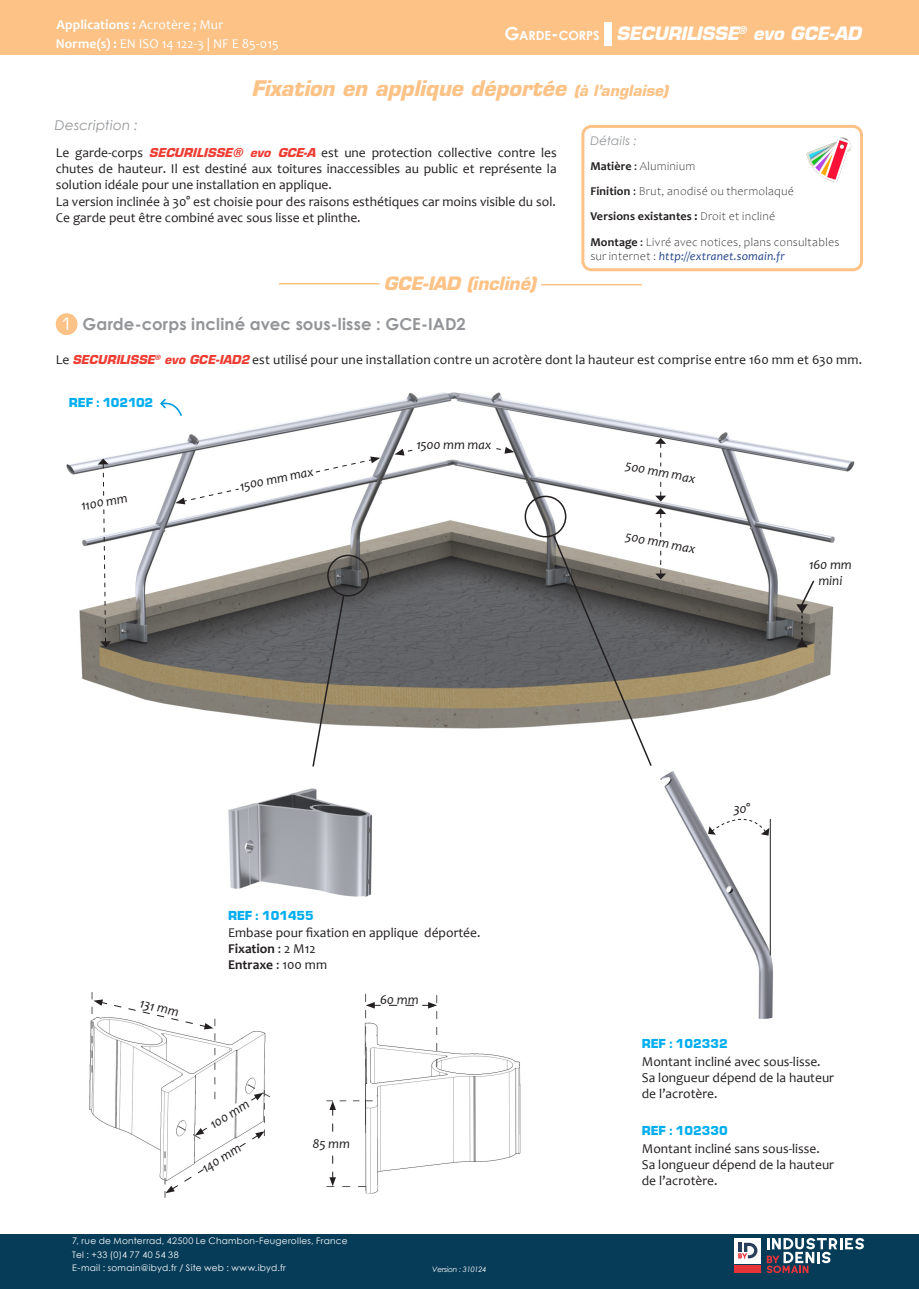
<style>
.page{position:relative;width:919px;height:1289px;background:#fff}
.page>*{position:absolute;margin:0;border:0;box-sizing:border-box;transform-origin:0 0}
.t1{font:italic 700 21px "Eurostile LT Std";color:#fcc286}
.t2{font:italic 700 18px "Eurostile LT Std";letter-spacing:-.01em;color:#fff}
.t3{font:italic 700 18px "Eurostile LT Std";color:#fcc286}
.t4{font:700 16.5px "Century Gothic";letter-spacing:.005em;color:#939598}
.t5{font:16.5px "Eurostile";color:#fff}
.t6{font:13.5px/16.2px "Candara";color:#231f20;text-align:justify}
.t7{font:italic 13.5px/16.2px "Candara";color:#231f20;text-align:center}
.t8{font:13.5px/18.9px "Candara";color:#fff}
.t9{font:900 13.5px "Eurostile Becker";color:#00aeef}
.t10{font:700 13.5px "Candara";color:#231f20}
.t11{font:italic 13.5px "Century Gothic";letter-spacing:.015em;color:#939598}
.t12{font:700 12.6px "Century Gothic";color:#fff}
.t13{font:300 12px/14.4px "Candara";letter-spacing:.02em;color:#231f20}
.t14{font:700 12px "Candara";letter-spacing:.015em;color:#231f20}
.t15{font:italic 12px "Century Gothic";letter-spacing:.025em;color:#939598}
.t16{font:9px/13.5px "Century Gothic";letter-spacing:.03em;color:#fff}
.t17{font:italic 7.5px "Century Gothic";letter-spacing:-.025em;color:#fff}
.s1{font-weight:700}
.s2{font-size:18px}
.s3{font-size:15px}
.s4{font-family:"Eurostile";font-weight:900;font-style:italic;color:#ee3e34}
.s5{font-weight:400}
.s6{font-weight:300}
.s7{font-weight:400;font-style:italic;color:#21428a}
.s8{font-family:"Eurostile LT Std";font-weight:700;font-style:italic;font-size:12px;color:#ee3e34}
</style>
<div class="page">
<div style="left:0;top:0;width:918px;height:55px;background:#fcc286"></div>
<div style="left:604px;top:23px;width:7px;height:23px;background:#fff"></div>
<div style="left:0;top:1233px;width:918px;height:55px;background:#073c59"></div>
<div style="left:733px;top:1237px;width:27px;height:26px;background:#fff"></div>
<svg style="left:738px;top:1242px;width:19px;height:16px"></svg>
<svg style="left:766px;top:1238px;width:98px;height:34px"></svg>
<div style="left:733px;top:1265px;width:27px;height:8px;background:#e73439"></div>
<hr style="left:541px;top:284px;width:100px;height:1px;background:#fcc286">
<hr style="left:279px;top:283px;width:100px;height:1px;background:#fcc286">
<div style="left:56px;top:313px;width:22px;height:22px;background:#fcc286;border-radius:50%"></div>
<img style="left:660px;top:771px;width:113px;height:248px">
<img style="left:66px;top:392px;width:789px;height:337px">
<div style="left:327px;top:554px;width:42px;height:42px;border:2px solid #231f20;border-radius:50%"></div>
<svg style="left:74px;top:458px;width:60px;height:189px"></svg>
<svg style="left:394px;top:439px;width:120px;height:16px"></svg>
<svg style="left:796px;top:579px;width:19px;height:68px"></svg>
<div style="left:524px;top:495px;width:42px;height:42px;border:2px solid #231f20;border-radius:50%"></div>
<svg style="left:311px;top:593px;width:34px;height:174px"></svg>
<svg style="left:708px;top:815px;width:61px;height:20px"></svg>
<hr style="left:770px;top:819px;width:1px;height:136px;background:#231f20">
<svg style="left:608px;top:438px;width:105px;height:63px"></svg>
<svg style="left:552px;top:508px;width:161px;height:258px"></svg>
<div style="left:581px;top:125px;width:282px;height:146px;border:3px solid #fcc286;border-radius:9px"></div>
<img style="left:806px;top:137px;width:46px;height:45px">
<img style="left:89px;top:1020px;width:3px;height:94px">
<svg style="left:92px;top:992px;width:178px;height:205px"></svg>
<img style="left:364px;top:1011px;width:157px;height:183px">
<svg style="left:365px;top:993px;width:72px;height:73px"></svg>
<div style="left:379px;top:994px;width:40px;height:10px;background:#fff"></div>
<svg style="left:326px;top:1100px;width:46px;height:87px"></svg>
<img style="left:228px;top:788px;width:145px;height:109px">
<svg style="left:175px;top:456px;width:205px;height:48px"></svg>
<div style="left:416px;top:439px;width:76px;height:12px;background:#fff"></div>
<svg style="left:160px;top:397px;width:24px;height:24px"></svg>
<p class="t8" style="left:56px;top:15px;width:224px"><span class="s1">Applications :</span> Acrotère ; Mur<br><span class="s1">Norme(s) :</span> EN ISO 14 122-3 | NF E 85-015</p>
<p class="t12" style="left:504px;top:26px;width:97px"><span class="s2">G</span>ARDE<span class="s2">-</span>CORPS</p>
<h2 class="t2" style="left:616px;top:22px;width:246px">SECURILISSE<sup>®</sup> evo GCE-AD</h2>
<p class="t11" style="left:55px;top:116px;width:84px">Description :</p>
<p class="t1" style="left:251px;top:75px;width:418px">Fixation en applique déportée <span class="s3">(à l’anglaise)</span></p>
<p class="t6" style="left:56px;top:144px;width:502px">Le garde-corps <span class="s4">SECURILISSE® evo GCE-A</span> est une protection collective contre les chutes de hauteur. Il est destiné aux toitures inaccessibles au public et représente la solution idéale pour une installation en applique.</p>
<p class="t6" style="left:56px;top:193px;width:501px">La version inclinée à 30° est choisie pour des raisons esthétiques car moins visible du sol.</p>
<p class="t6" style="left:56px;top:209px;width:306px">Ce garde peut être combiné avec sous lisse et plinthe.</p>
<p class="t3" style="left:384px;top:272px;width:154px">GCE-IAD (incliné)</p>
<p class="t5" style="left:61px;top:314px;width:13px">1</p>
<p class="t4" style="left:82px;top:312px;width:385px">Garde-corps incliné avec sous-lisse : GCE-IAD2</p>
<p class="t15" style="left:590px;top:132px;width:48px">Détails :</p>
<p class="t13" style="left:590px;top:159px;width:106px"><span class="s1">Matière</span> <span class="s5">:</span> Aluminium</p>
<p class="t13" style="left:590px;top:184px;width:205px"><span class="s1">Finition</span> <span class="s5">:</span> Brut, anodisé ou thermolaqué</p>
<p class="t14" style="left:590px;top:209px;width:186px">Versions existantes : <span class="s6">Droit et incliné</span></p>
<p class="t13" style="left:590px;top:235px;width:250px"><span class="s1">Montage</span> <span class="s5">:</span> Livré avec notices, plans consultables sur internet : <span class="s7">http://extranet.somain.fr</span></p>
<p class="t6" style="left:56px;top:351px;width:807px">Le <span class="s8">SECURILISSE</span><sup>®</sup> <span class="s8">evo GCE-IAD2</span> est utilisé pour une installation contre un acrotère dont la hauteur est comprise entre 160 mm et 630 mm.</p>
<p class="t9" style="left:69px;top:395px;width:86px">REF : 102102</p>
<p class="t7" style="left:80px;top:498px;width:49px;rotate:-11deg">1100 mm</p>
<p class="t7" style="left:238px;top:478px;width:77px;rotate:-12deg">1500 mm max</p>
<p class="t7" style="left:416px;top:437px;width:77px">1500 mm max</p>
<p class="t7" style="left:142px;top:995px;width:41px;rotate:13deg">131 mm</p>
<p class="t9" style="left:228px;top:907px;width:87px">REF : 101455</p>
<p class="t6" style="left:228px;top:924px;width:254px">Embase pour fixation en applique déportée.</p>
<p class="t10" style="left:228px;top:940px;width:89px">Fixation <span class="s5">: 2 M12</span></p>
<p class="t10" style="left:228px;top:956px;width:100px">Entraxe <span class="s5">: 100 mm</span></p>
<p class="t7" style="left:380px;top:991px;width:40px">60 mm</p>
<p class="t7" style="left:207px;top:1118px;width:45px;rotate:-32deg">100 mm</p>
<p class="t7" style="left:199px;top:1162px;width:44px;rotate:-32deg">140 mm</p>
<p class="t7" style="left:312px;top:1135px;width:39px">85 mm</p>
<p class="t16" style="left:72px;top:1234px;width:277px">7, rue de Monterrad, 42500 Le Chambon-Feugerolles, France<br>Tel : +33 (0)4 77 40 54 38<br>E-mail : somain@ibyd.fr / Site web : www.ibyd.fr</p>
<p class="t17" style="left:432px;top:1263px;width:56px">Version : 310124</p>
<p class="t7" style="left:627px;top:457px;width:72px;rotate:11deg">500 mm max</p>
<p class="t7" style="left:627px;top:527px;width:72px;rotate:11deg">500 mm max</p>
<p class="t7" style="left:809px;top:556px;width:44px">160 mm mini</p>
<p class="t7" style="left:733px;top:800px;width:18px">30°</p>
<p class="t9" style="left:641px;top:1036px;width:87px">REF : 102332</p>
<p class="t6" style="left:641px;top:1053px;width:180px">Montant incliné avec sous-lisse.</p>
<p class="t6" style="left:641px;top:1069px;width:194px">Sa longueur dépend de la hauteur</p>
<p class="t6" style="left:641px;top:1085px;width:77px">de l’acrotère.</p>
<p class="t9" style="left:641px;top:1122px;width:87px">REF : 102330</p>
<p class="t6" style="left:641px;top:1140px;width:179px">Montant incliné sans sous-lisse.</p>
<p class="t6" style="left:641px;top:1156px;width:194px">Sa longueur dépend de la hauteur</p>
<p class="t6" style="left:641px;top:1172px;width:77px">de l’acrotère.</p>
</div>
